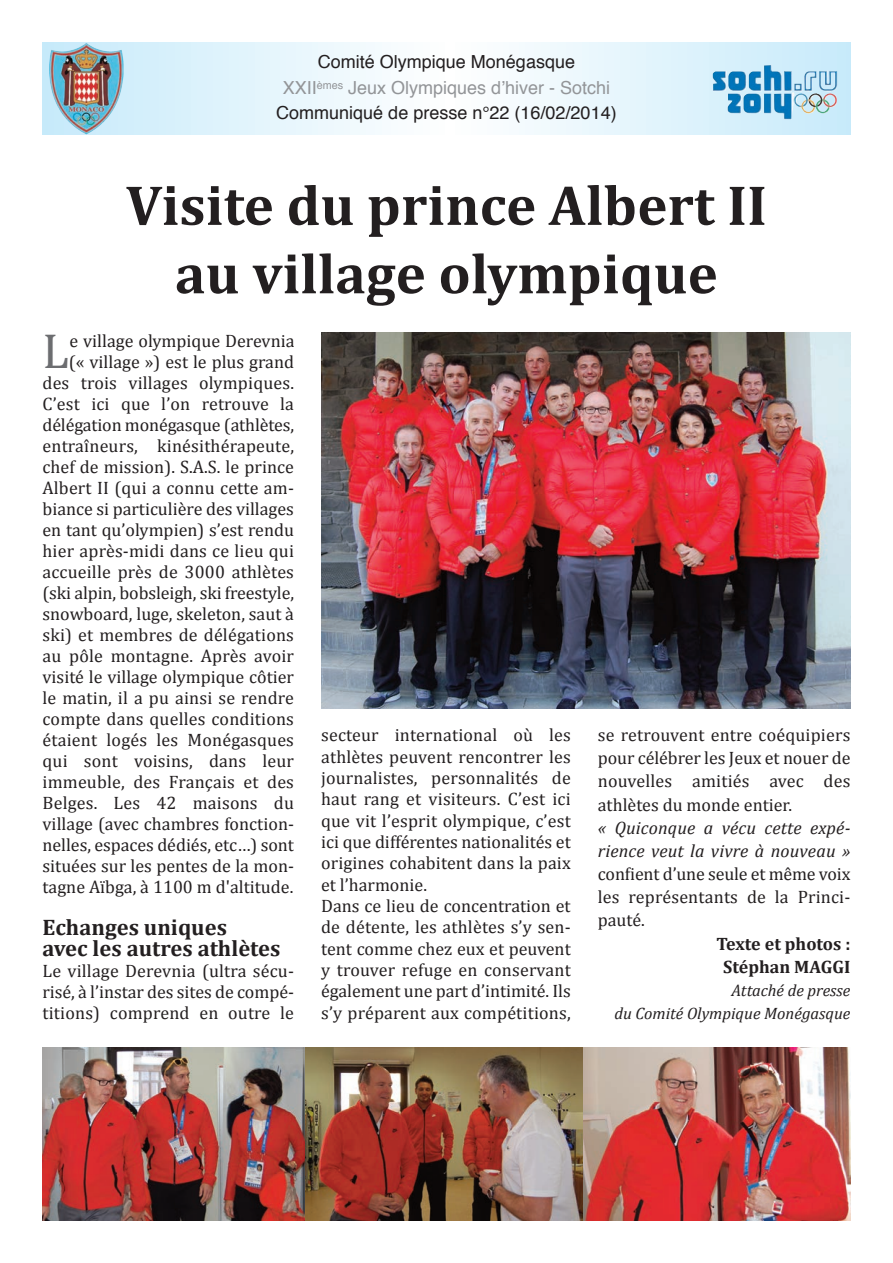
<style>
.page{position:relative;width:893px;height:1263px;background:#fff}
.page>*{position:absolute;margin:0;border:0;box-sizing:border-box;transform-origin:0 0}
.t1{font:700 57px/68.4px "Cambria";color:#231f20;text-align:center}
.t2{font:49.5px "Cambria";color:#6c6d70}
.t3{font:700 22.5px/21px "Cambria";color:#231f20}
.t4{font:18px/21px "Cambria";letter-spacing:.005em;color:#231f20;text-align:justify}
.t5{font:18px/25.5px "Helvetica";color:#231f20;text-align:center}
.t6{font:italic 18px/23.1px "Cambria";letter-spacing:.01em;color:#231f20}
.t7{font:700 18px/23.1px "Cambria";color:#231f20;text-align:center}
.t8{font:italic 16.5px/23.1px "Cambria";color:#231f20;text-align:right}
.s1{color:#939598}
</style>
<div class="page">
<svg style="left:43px;top:43px;width:807px;height:92px"></svg>
<img style="left:49px;top:43px;width:75px;height:91px">
<img style="left:713px;top:65px;width:124px;height:55px">
<img style="left:321px;top:333px;width:529px;height:376px">
<img style="left:43px;top:1047px;width:807px;height:173px">
<p class="t5" style="left:276px;top:51px;width:342px">Comité Olympique Monégasque<br><span class="s1">XXII</span><sup>èmes</sup> <span class="s1">Jeux Olympiques d’hiver - Sotchi<br></span>Communiqué de presse n°22 (16/02/2014)</p>
<h1 class="t1" style="left:126px;top:170px;width:643px">Visite du prince Albert II au village olympique</h1>
<p class="t4" style="left:43px;top:330px;width:253px;text-align:right">e village olympique Derevnia<br>(« village ») est le plus grand des trois villages olympiques.<br>C’est ici que l’on retrouve la délégation monégasque (athlètes, entraîneurs, kinésithérapeute, chef de mission). S.A.S. le prince<br>Albert II (qui a connu cette am&shy;biance si particulière des villages en tant qu’olympien) s’est rendu hier après-midi dans ce lieu qui accueille près de 3000 athlètes (ski alpin, bobsleigh, ski freestyle, snowboard, luge, skeleton, saut à ski) et membres de délégations au pôle montagne. Après avoir visité le village olympique côtier le matin, il a pu ainsi se rendre compte dans quelles conditions étaient logés les Monégasques qui sont voisins, dans leur immeuble, des Français et des<br>Belges. Les 42 maisons du village (avec chambres fonction&shy;nelles, espaces dédiés, etc…) sont situées sur les pentes de la mon&shy;tagne Aïbga, à 1100 m d'altitude.</p>
<p class="t3" style="left:43px;top:916px;width:239px">Echanges uniques<br>avec les autres athlètes</p>
<p class="t4" style="left:43px;top:960px;width:253px">Le village Derevnia (ultra sécu&shy;risé, à l’instar des sites de compé&shy;titions) comprend en outre le</p>
<h2 class="t2" style="left:43px;top:321px;width:28px">L</h2>
<p class="t4" style="left:321px;top:724px;width:251px;text-align:left">secteur international où les athlètes peuvent rencontrer les journalistes, personnalités de haut rang et visiteurs. C’est ici que vit l’esprit olympique, c’est ici que différentes nationalités et origines cohabitent dans la paix et l’harmonie.<br>Dans ce lieu de concentration et de détente, les athlètes s’y sen&shy;tent comme chez eux et peuvent y trouver refuge en conservant également une part d’intimité. Ils s’y préparent aux compétitions,</p>
<p class="t4" style="left:598px;top:723px;width:254px;line-height:23.1px">se retrouvent entre coéquipiers pour célébrer les Jeux et nouer de nouvelles amitiés avec des athlètes du monde entier.</p>
<p class="t6" style="left:598px;top:816px;width:254px">« Quiconque a vécu cette expé&shy;rience veut la vivre à nouveau »</p>
<p class="t4" style="left:598px;top:862px;width:254px;line-height:23.1px">confient d’une seule et même voix les représentants de la Princi&shy;pauté.</p>
<p class="t7" style="left:716px;top:931px;width:136px">Texte et photos :<br>Stéphan MAGGI</p>
<p class="t8" style="left:614px;top:978px;width:237px">Attaché de presse<br>du Comité Olympique Monégasque</p>
</div>
